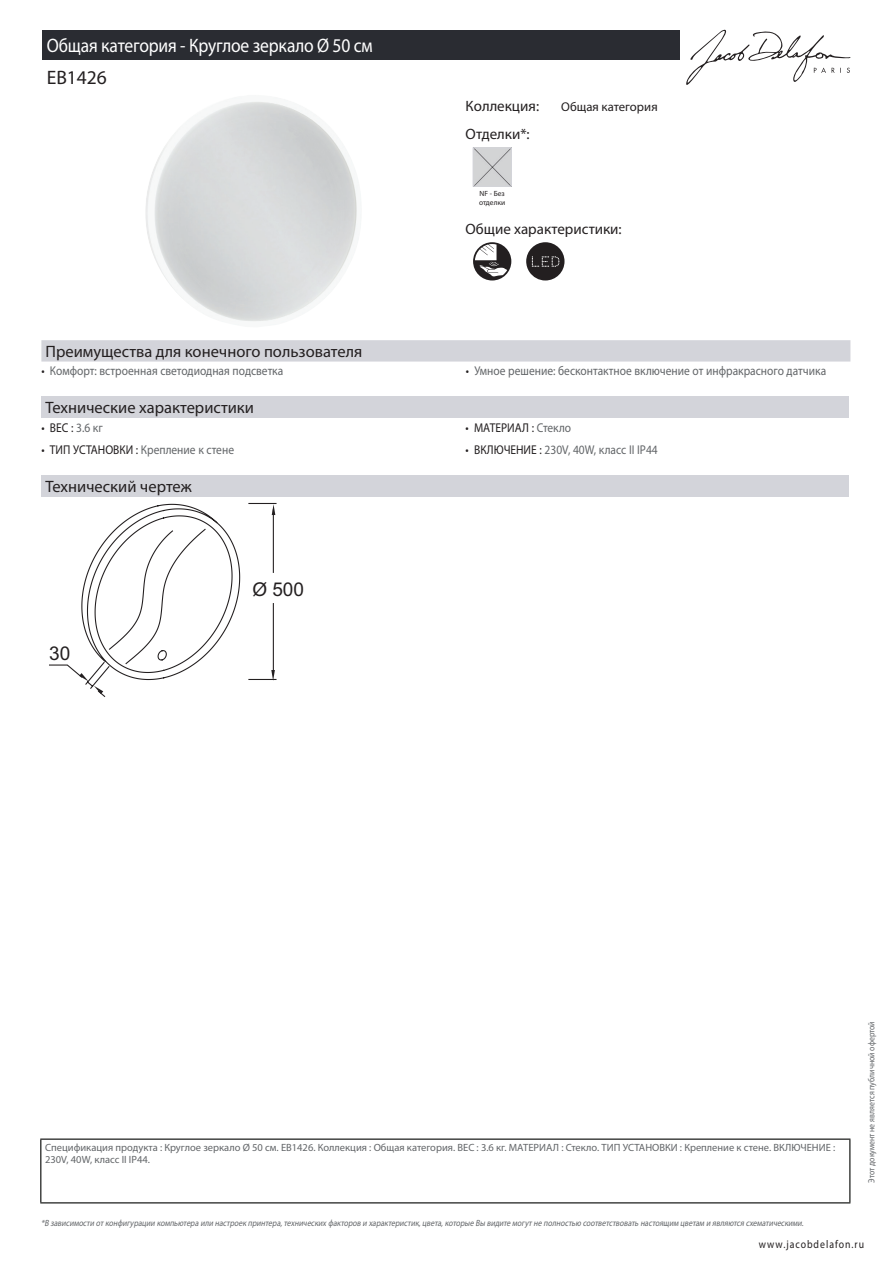
<style>
.page{position:relative;width:893px;height:1263px;background:#fff}
.page>*{position:absolute;margin:0;border:0;box-sizing:border-box;transform-origin:0 0}
.t1{font:19.5px "Myriad Pro";letter-spacing:-.01em;color:#fff;scale:.9 1}
.t2{font:19.5px "Myriad Pro";color:#231f20}
.t3{font:19.05px "Arial";color:#231f20}
.t4{font:16.5px "Myriad Pro";color:#231f20}
.t5{font:15px "Myriad Pro";color:#231f20}
.t6{font:12.75px "Myriad Pro";color:#626568;scale:.9 1}
.t7{font:12.75px "Myriad Pro";color:#231f20;scale:.9 1}
.t8{font:12.75px "Myriad Pro";color:#231f20}
.t9{font:11.25px "Myriad Pro";letter-spacing:.1em;color:#231f20;scale:.87 1}
.t10{font:10.5px/12px "Myriad Pro";color:#626568}
.t11{font:italic 9px "Myriad Pro";color:#626568;scale:.87 1}
.t12{font:9px "Myriad Pro";color:#626568;scale:.87 1}
.t13{font:7.5px/9px "Myriad Pro";color:#231f20}
.s1{color:#231f20}
.s2{color:#626568}
</style>
<div class="page">
<svg style="left:686px;top:30px;width:164px;height:55px"></svg>
<img style="left:145px;top:101px;width:216px;height:221px">
<img style="left:475px;top:150px;width:35px;height:35px">
<div style="left:473px;top:148px;width:39px;height:39px;border:1px solid #d3d4da"></div>
<svg style="left:473px;top:242px;width:38px;height:38px"></svg>
<svg style="left:526px;top:242px;width:38px;height:38px"></svg>
<div style="left:41px;top:340px;width:809px;height:22px;background:#d3d4da"></div>
<div style="left:41px;top:397px;width:808px;height:21px;background:#d3d4da"></div>
<div style="left:41px;top:475px;width:808px;height:22px;background:#d3d4da"></div>
<svg style="left:49px;top:503px;width:228px;height:194px"></svg>
<div style="left:43px;top:30px;width:637px;height:30px;background:#2a2c32"></div>
<hr style="left:40px;top:1138px;width:810px;height:2px;background:#040503">
<hr style="left:40px;top:1140px;width:1px;height:62px;background:#040503">
<hr style="left:849px;top:1140px;width:1px;height:62px;background:#040503">
<hr style="left:40px;top:1202px;width:810px;height:1px;background:#040503">
<h1 class="t1" style="left:47px;top:33px;width:364px">Общая категория - Круглое зеркало Ø 50 см</h1>
<h1 class="t2" style="left:47px;top:66px;width:62px">EB1426</h1>
<h3 class="t5" style="left:466px;top:96px;width:75px">Коллекция:</h3>
<h3 class="t8" style="left:561px;top:99px;width:98px">Общая категория</h3>
<h3 class="t5" style="left:466px;top:125px;width:66px">Отделки*:</h3>
<p class="t13" style="left:479px;top:189px;width:28px">NF - Без отделки</p>
<h3 class="t5" style="left:466px;top:219px;width:158px">Общие характеристики:</h3>
<h3 class="t4" style="left:46px;top:341px;width:318px">Преимущества для конечного пользователя</h3>
<h3 class="t6" style="left:41px;top:363px;width:270px"><span class="s1">•</span> Комфорт: встроенная светодиодная подсветка</h3>
<h3 class="t6" style="left:466px;top:363px;width:402px"><span class="s1">•</span> Умное решение: бесконтактное включение от инфракрасного датчика</h3>
<h3 class="t4" style="left:46px;top:398px;width:210px">Технические характеристики</h3>
<h3 class="t7" style="left:41px;top:420px;width:70px">• ВЕС : <span class="s2">3.6 кг</span></h3>
<h3 class="t7" style="left:466px;top:420px;width:119px">• МАТЕРИАЛ : <span class="s2">Стекло</span></h3>
<h3 class="t6" style="left:41px;top:442px;width:216px"><span class="s1">• ТИП УСТАНОВКИ :</span> Крепление к стене</h3>
<h3 class="t6" style="left:466px;top:442px;width:215px"><span class="s1">• ВКЛЮЧЕНИЕ :</span> 230V, 40W, класс II IP44</h3>
<h3 class="t4" style="left:46px;top:476px;width:148px">Технический чертеж</h3>
<h2 class="t3" style="left:49px;top:640px;width:23px">30</h2>
<h2 class="t3" style="left:252px;top:576px;width:53px">Ø 500</h2>
<p class="t10" style="left:45px;top:1141px;width:792px">Спецификация продукта : Круглое зеркало Ø 50 см. EB1426. Коллекция : Общая категория. ВЕС : 3.6 кг. МАТЕРИАЛ : Стекло. ТИП УСТАНОВКИ : Крепление к стене. ВКЛЮЧЕНИЕ :<br>230V, 40W, класс II IP44.</p>
<p class="t11" style="left:41px;top:1217px;width:880px">*В зависимости отконфигурации компьютера или настроек принтера,технических факторов и характеристик,цвета,которые Вы видите могутне полностью соответствовать настоящим цветам и являются схематическими.</p>
<p class="t12" style="left:866px;top:1183px;width:187px;rotate:-90deg">Этот документ не является публичной офертой</p>
<p class="t9" style="left:759px;top:1237px;width:122px">www.jacobdelafon.ru</p>
</div>
